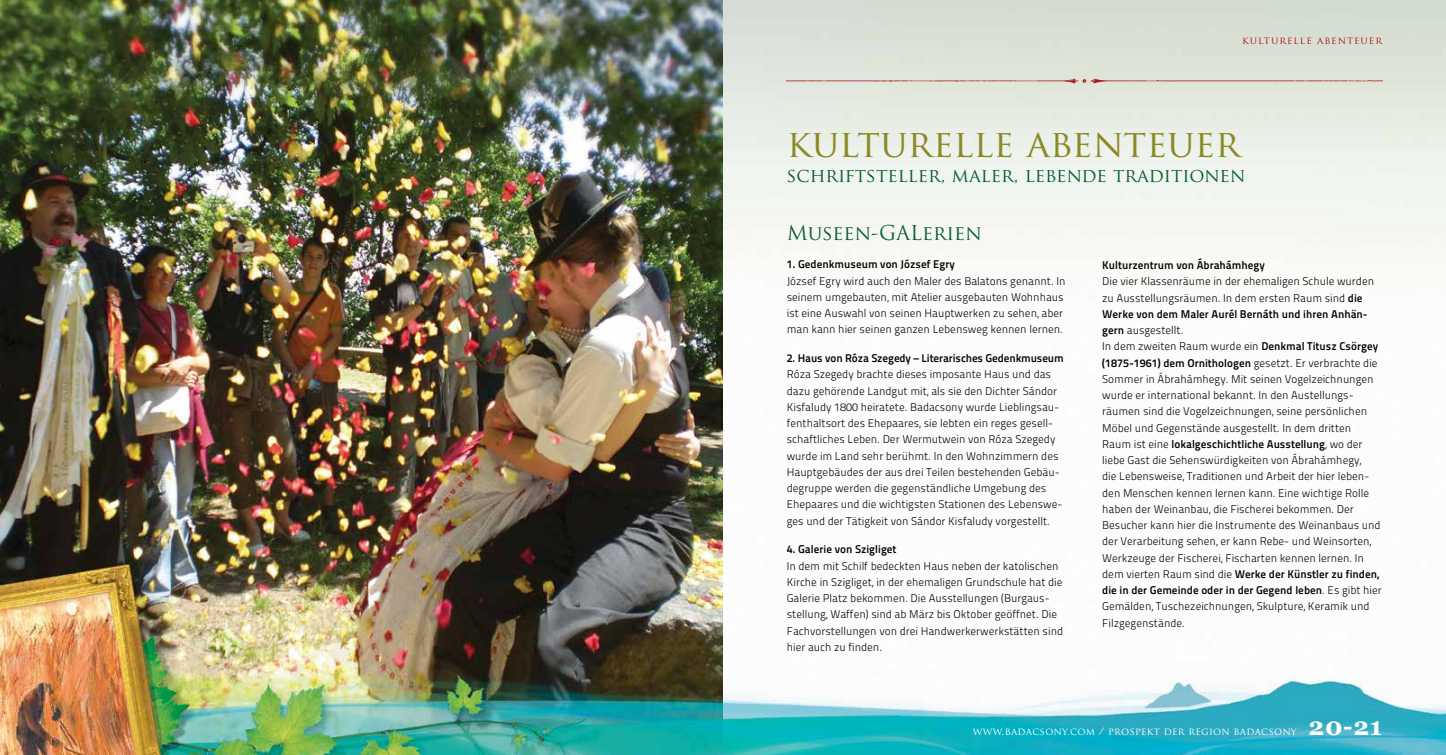
<style>
.page{position:relative;width:1446px;height:755px;background:#fff}
.page>*{position:absolute;margin:0;border:0;box-sizing:border-box;transform-origin:0 0}
.t1{font:37.5px "Trajan Pro";color:#8c8925}
.t2{font:20px "Trajan Pro";color:#0e602d}
.t3{font:18.75px "Trajan Pro";color:#0e602d}
.t4{font:11.25px/16.2px "Titillium Maps 26 L 250 wt";color:#000}
.t5{font:11.25px/16.2px "Titillium Maps 26 L 750 wt";color:#000}
.t6{font:10px "Trajan Pro";letter-spacing:.03em;color:#fff}
.t7{font:10px "Trajan Pro";letter-spacing:.1em;color:#aa1a17}
.s1{font-family:"Titillium Maps 26 L 750 wt"}
.s2{font-family:"Titillium Maps 26 L 250 wt"}
.s3{font-family:"Georgia";font-weight:700;font-size:25px}
</style>
<div class="page">
<img style="left:0;top:0;width:1446px;height:755px">
<svg style="left:787px;top:79px;width:595px;height:4px;background:#d4bbb1"></svg>
<p class="t7" style="left:1242px;top:34px;width:141px">kulturelle abenteuer</p>
<h1 class="t1" style="left:787px;top:119px;width:455px">kulturelle abenteuer</h1>
<h3 class="t3" style="left:787px;top:163px;width:460px">schriftsteller, maler, lebende traditionen</h3>
<h2 class="t2" style="left:787px;top:219px;width:196px">Museen-GALerien</h2>
<p class="t5" style="left:787px;top:255px;width:170px">1. Gedenkmuseum von József Egry</p>
<p class="t4" style="left:787px;top:272px;width:280px">József Egry wird auch den Maler des Balatons genannt. I n seinem umgebauten, mit Atelier ausgebauten Wohnhaus ist eine Auswahl von seinen Hauptwerken zu sehen, aber man kann hier seinen ganzen Lebensweg kennen lernen.</p>
<p class="t5" style="left:787px;top:349px;width:278px">2. Haus von Róza Szegedy – Literarisches Gedenkmuseum</p>
<p class="t4" style="left:787px;top:366px;width:277px">Róza Szegedy brachte dieses imposante H aus und das dazu gehörende Landgut mit, als sie den Dichter Sándor Kisfaludy 1800 heiratete. Badacsony wurde Lieblingsau&shy;fenthaltsort des E hepaares, sie lebten ein reges gesell&shy;schaftliches Leben. Der Wermutwein von Róza Szegedy wurde im Land sehr berühmt. I n den Wohnzimmern des Hauptgebäudes der aus drei Teilen bestehenden Gebäu&shy;degruppe werden die gegenständliche Umgebung des<br>E hepaares und die wichtigsten Stationen des Lebenswe&shy;ges und der Tätigkeit von Sándor Kisfaludy vorgestellt.</p>
<p class="t5" style="left:787px;top:540px;width:111px">4. Galerie von Szigliget</p>
<p class="t4" style="left:787px;top:557px;width:278px">I n dem mit Schilf bedeckten Haus neben der katolischen Kirche in Szigliget, in der ehemaligen Grundschule hat die Galerie Platz bekommen. Die Ausstellungen (Burgaus&shy;stellung, Waffen) sind ab März bis Oktober geöffnet. Die Fachvorstellungen von drei H andwerkerwerkstätten sind hier auch zu finden.</p>
<p class="t5" style="left:1102px;top:256px;width:164px">Kulturzentrum von Ábrahámhegy</p>
<p class="t4" style="left:1102px;top:273px;width:273px">Die vier Klassenräume in der ehemaligen Schule wurden zu Ausstellungsräumen. I n dem ersten Raum sind <span class="s1">die</span></p>
<p class="t5" style="left:1102px;top:305px;width:267px">Werke von dem Maler Aurél Bernáth und ihren Anhän-</p>
<p class="t4" style="left:1102px;top:321px;width:277px"><span class="s1">gern</span> ausgestellt.<br>I n dem zweiten Raum wurde ein <span class="s1">Denkmal Titusz Csörgey</span></p>
<p class="t5" style="left:1102px;top:354px;width:277px">(1875-1961) dem Ornithologen <span class="s2">gesetzt. E r verbrachte die</span></p>
<p class="t4" style="left:1102px;top:370px;width:273px">Sommer in Ábrahámhegy. Mit seinen Vogelzeichnungen wurde er international bekannt. I n den Austellungs&shy;räumen sind die Vogelzeichnungen, seine persönlichen Möbel und Gegenstände ausgestellt. I n dem dritten</p>
<p class="t5" style="left:1102px;top:435px;width:262px"><span class="s2">Raum ist eine</span> lokalgeschichtliche Ausstellung<span class="s2">, wo der</span></p>
<p class="t4" style="left:1102px;top:451px;width:280px">liebe Gast die Sehenswürdigkeiten von Ábrahámhegy,<br>die Lebensweise, Traditionen und Arbeit der hier leben&shy;den Menschen kennen lernen kann. Eine wichtige Rolle haben der Weinanbau, die Fischerei bekommen. Der Besucher kann hier die I nstrumente des Weinanbaus und der Verarbeitung sehen, er kann Rebe- und Weinsorten, Werkzeuge der Fischerei, Fischarten kennen lernen. I n</p>
<p class="t5" style="left:1102px;top:565px;width:281px"><span class="s2">dem vierten Raum sind die</span> Werke der Künstler zu finden, die in der Gemeinde oder in der Gegend leben<span class="s2">. Es gibt hier</span></p>
<p class="t4" style="left:1102px;top:598px;width:269px">Gemälden, Tuschezeichnungen, Skulpture, Keramik und<br>Filzgegenstände.</p>
<p class="t6" style="left:973px;top:725px;width:411px">www.badacsony.com / prospekt der region badacsony <span class="s3">20-21</span></p>
</div>
